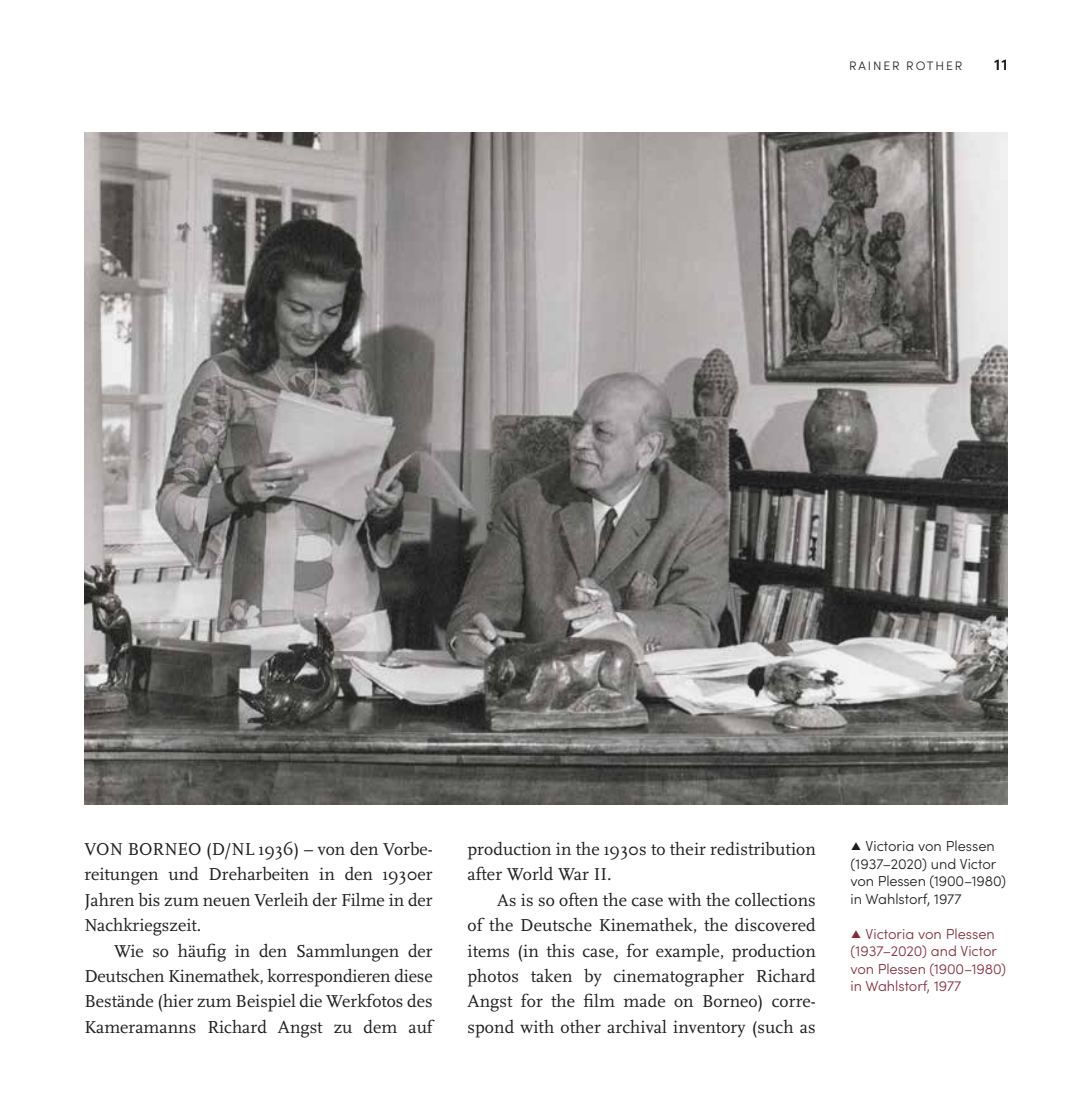
<style>
.page{position:relative;width:1067px;height:1117px;background:#fff}
.page>*{position:absolute;margin:0;border:0;box-sizing:border-box;transform-origin:0 0}
.t1{font:18.03px/25.4px "Scala Pro";color:#1d1d1b;text-align:justify}
.t2{font:500 15.75px "Sofia Pro";color:#1d1d1b}
.t3{font:300 14.53px/17.5px "Sofia Pro";color:#1d1d1b}
.t4{font:300 14.53px/17.5px "Sofia Pro";color:#822a3a}
.t5{font:300 12.25px "Sofia Pro";letter-spacing:.15em;color:#1d1d1b}
.s1{font-size:17.5px}
.s2{font-weight:500}
</style>
<div class="page">
<img style="left:84px;top:133px;width:923px;height:671px">
<p class="t5" style="left:849px;top:56px;width:114px">RAINER ROTHER</p>
<p class="t2" style="left:994px;top:53px;width:15px">11</p>
<p class="t1" style="left:84px;top:836px;width:350px">VON BORNEO (D/NL 1936) – von den Vorbe&shy;reitungen und Dreharbeiten in den 1930er Jahren bis zum neuen Verleih der Filme in der Nachkriegszeit.</p>
<p class="t1" style="left:84px;top:937px;width:350px;text-indent:30px">Wie so häufig in den Sammlungen der Deutschen Kinemathek, korrespondieren diese Bestände (hier zum Beispiel die Werkfotos des Kameramanns Richard Angst zu dem auf</p>
<p class="t1" style="left:467px;top:836px;width:350px">production in the 1930s to their redistribution after World War II.</p>
<p class="t1" style="left:467px;top:887px;width:350px;text-indent:30px"><span class="s1">As</span> is so often the case with the collections of the Deutsche Kinemathek, the discovered items (in this case, for example, production photos taken by cinematographer Richard Angst for the film made on Borneo) corre&shy;spond with other archival inventory (such as</p>
<p class="t3" style="left:850px;top:836px;width:157px"><span class="s2">▲</span> Victoria von Plessen (1937–2020) und Victor von Plessen (1900–1980) in Wahlstorf, 1977</p>
<p class="t4" style="left:850px;top:923px;width:157px"><span class="s2">▲</span> Victoria von Plessen (1937–2020) and Victor von Plessen (1900–1980) in Wahlstorf, 1977</p>
</div>
